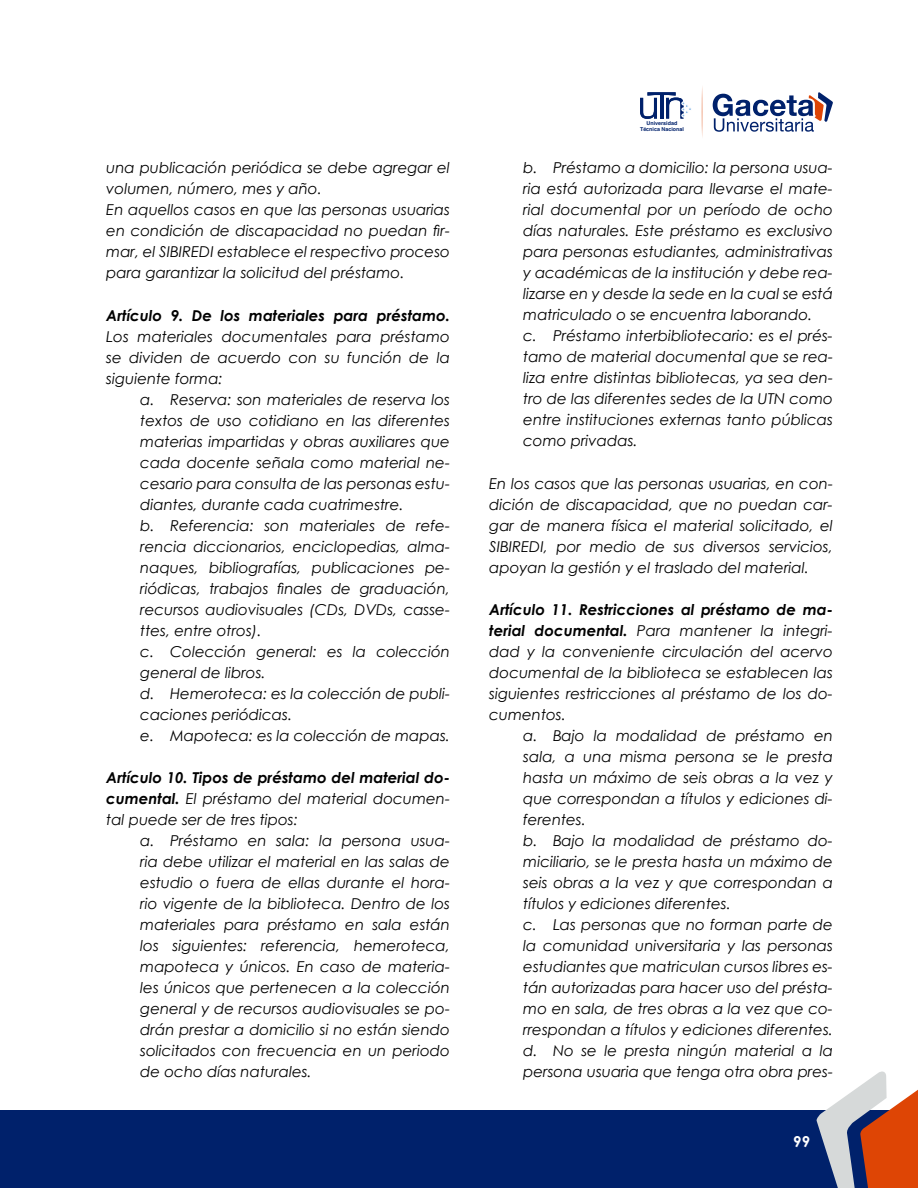
<style>
.page{position:relative;width:918px;height:1188px;background:#fff}
.page>*{position:absolute;margin:0;border:0;box-sizing:border-box;transform-origin:0 0}
.t1{font:italic 15px/21px "Century Gothic";color:#000;text-align:justify}
.t2{font:italic 700 15px "Century Gothic";color:#000}
.t3{font:700 15px "Century Gothic";color:#fff}
.t4{font:700 5.4px/6.4px "Helvetica";color:#00216b;text-align:center}
.s1{font-weight:700}
</style>
<div class="page">
<div style="left:0;top:1110px;width:918px;height:78px;background:#00216b"></div>
<svg style="left:816px;top:1071px;width:102px;height:117px"></svg>
<svg style="left:640px;top:92px;width:51px;height:27px"></svg>
<svg style="left:713px;top:92px;width:120px;height:40px"></svg>
<svg style="left:702px;top:87px;width:1px;height:50px"></svg>
<p class="t1" style="left:106px;top:157px;width:345px;text-align:left">una publicación periódica se debe agregar el volumen, número, mes y año.<br>En aquellos casos en que las personas usuarias en condición de discapacidad no puedan fir&shy;mar, el SIBIREDI establece el respectivo proceso para garantizar la solicitud del préstamo.</p>
<p class="t2" style="left:106px;top:304px;width:345px">Artículo 9. De los materiales para préstamo.</p>
<p class="t1" style="left:106px;top:326px;width:345px">Los materiales documentales para préstamo se dividen de acuerdo con su función de la siguiente forma:</p>
<p class="t1" style="left:140px;top:389px;width:311px;text-align:left">a. Reserva: son materiales de reserva los textos de uso cotidiano en las diferentes materias impartidas y obras auxiliares que cada docente señala como material ne&shy;cesario para consulta de las personas estu&shy;diantes, durante cada cuatrimestre.<br>b. Referencia: son materiales de refe&shy;rencia diccionarios, enciclopedias, alma&shy;naques, bibliografías, publicaciones pe&shy;riódicas, trabajos finales de graduación, recursos audiovisuales (CDs, DVDs, casse&shy;ttes, entre otros).<br>c. Colección general: es la colección general de libros.<br>d. Hemeroteca: es la colección de publi&shy;caciones periódicas.<br>e. Mapoteca: es la colección de mapas.</p>
<p class="t1" style="left:106px;top:767px;width:345px"><span class="s1">Artículo 10. Tipos de préstamo del material do&shy;cumental.</span> El préstamo del material documen&shy;tal puede ser de tres tipos:</p>
<p class="t1" style="left:140px;top:830px;width:311px">a. Préstamo en sala: la persona usua&shy;ria debe utilizar el material en las salas de estudio o fuera de ellas durante el hora&shy;rio vigente de la biblioteca. Dentro de los materiales para préstamo en sala están los siguientes: referencia, hemeroteca, mapoteca y únicos. En caso de materia&shy;les únicos que pertenecen a la colección general y de recursos audiovisuales se po&shy;drán prestar a domicilio si no están siendo solicitados con frecuencia en un periodo de ocho días naturales.</p>
<p class="t4" style="left:640px;top:120px;width:45px">Universidad<br>Técnica Nacional</p>
<p class="t1" style="left:523px;top:157px;width:311px;text-align:left">b. Préstamo a domicilio: la persona usua&shy;ria está autorizada para llevarse el mate&shy;rial documental por un período de ocho días naturales. Este préstamo es exclusivo para personas estudiantes, administrativas y académicas de la institución y debe rea&shy;lizarse en y desde la sede en la cual se está matriculado o se encuentra laborando.<br>c. Préstamo interbibliotecario: es el prés&shy;tamo de material documental que se rea&shy;liza entre distintas bibliotecas, ya sea den&shy;tro de las diferentes sedes de la UTN como entre instituciones externas tanto públicas como privadas.</p>
<p class="t1" style="left:489px;top:473px;width:345px">En los casos que las personas usuarias, en con&shy;dición de discapacidad, que no puedan car&shy;gar de manera física el material solicitado, el SIBIREDI, por medio de sus diversos servicios, apoyan la gestión y el traslado del material.</p>
<p class="t1" style="left:489px;top:599px;width:345px"><span class="s1">Artículo 11. Restricciones al préstamo de ma&shy;terial documental.</span> Para mantener la integri&shy;dad y la conveniente circulación del acervo documental de la biblioteca se establecen las siguientes restricciones al préstamo de los do&shy;cumentos.</p>
<p class="t1" style="left:523px;top:725px;width:311px;text-align:left">a. Bajo la modalidad de préstamo en sala, a una misma persona se le presta hasta un máximo de seis obras a la vez y que correspondan a títulos y ediciones di&shy;ferentes.<br>b. Bajo la modalidad de préstamo do&shy;miciliario, se le presta hasta un máximo de seis obras a la vez y que correspondan a títulos y ediciones diferentes.<br>c. Las personas que no forman parte de la comunidad universitaria y las personas estudiantes que matriculan cursos libres es&shy;tán autorizadas para hacer uso del présta&shy;mo en sala, de tres obras a la vez que co&shy;rrespondan a títulos y ediciones diferentes. d. No se le presta ningún material a la persona usuaria que tenga otra obra pres-</p>
<p class="t3" style="left:793px;top:1130px;width:18px">99</p>
</div>
